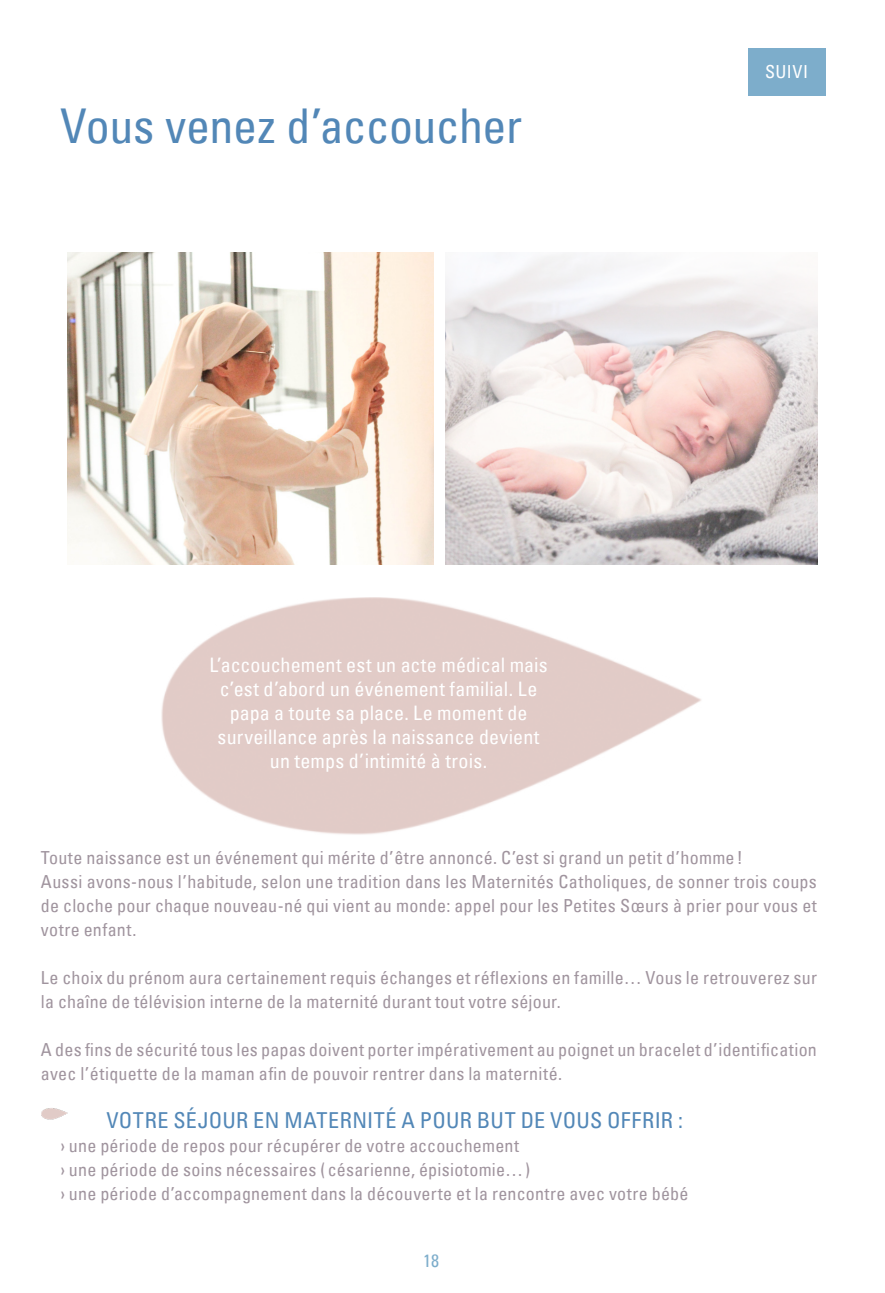
<style>
.page{position:relative;width:885px;height:1293px;background:#fff}
.page>*{position:absolute;margin:0;border:0;box-sizing:border-box;transform-origin:0 0}
.Titre{font:condensed 48px "Univers LT";letter-spacing:-.01em;color:#5287b7}
.Titre_texte{font:condensed 22px "Univers LT";letter-spacing:.015em;color:#5287b7}
.Gras_blanc{font:condensed 20px/24px "Univers LT";letter-spacing:.01em;color:#fff;text-align:center}
.t1{font:condensed 18px/24px "Univers LT";letter-spacing:.015em;color:#a0949e}
.Tetière{font:condensed 18px "Univers LT";letter-spacing:.03em;color:#fff}
.t2{font:condensed 18px "Univers LT";color:#7dadcb}
</style>
<div class="page">
<img style="left:137px;top:530px;width:611px;height:305px">
<img style="left:445px;top:254px;width:372px;height:310px">
<img style="left:68px;top:252px;width:365px;height:312px">
<div style="left:748px;top:48px;width:77px;height:47px;background:#7dadcb"></div>
<img style="left:41px;top:1108px;width:27px;height:12px">
<p class="Titre" style="left:60px;top:95px;width:463px">Vous venez d’accoucher</p>
<p class="Gras_blanc" style="left:209px;top:653px;width:340px">L’accouchement est un acte médical mais c’est d’abord un événement familial. Le papa a toute sa place. Le moment de surveillance après la naissance devient un temps d’intimité à trois.</p>
<p class="Tetière" style="left:765px;top:60px;width:44px">SUIVI</p>
<p class="t1" style="left:41px;top:845px;width:703px">Toute naissance est un événement qui mérite d’être annoncé. C’est si grand un petit d’homme !</p>
<p class="t1" style="left:41px;top:869px;width:777px;text-align:justify">Aussi avons-nous l’habitude, selon une tradition dans les Maternités Catholiques, de sonner trois coups de cloche pour chaque nouveau-né qui vient au monde: appel pour les Petites Sœurs à prier pour vous et votre enfant.</p>
<p class="t1" style="left:41px;top:965px;width:777px">Le choix du prénom aura certainement requis échanges et réflexions en famille… Vous le retrouverez sur la chaîne de télévision interne de la maternité durant tout votre séjour.</p>
<p class="t1" style="left:41px;top:1037px;width:777px">A des fins de sécurité tous les papas doivent porter impérativement au poignet un bracelet d’identification avec l’étiquette de la maman afin de pouvoir rentrer dans la maternité.</p>
<p class="Titre_texte" style="left:106px;top:1106px;width:578px">VOTRE SÉJOUR EN MATERNITÉ A POUR BUT DE VOUS OFFRIR :</p>
<p class="t1" style="left:61px;top:1133px;width:459px">› une période de repos pour récupérer de votre accouchement</p>
<p class="t1" style="left:61px;top:1157px;width:471px">› une période de soins nécessaires ( césarienne, épisiotomie…)</p>
<p class="t1" style="left:61px;top:1181px;width:628px">› une période d’accompagnement dans la découverte et la rencontre avec votre bébé</p>
<p class="t2" style="left:423px;top:1249px;width:17px">18</p>
</div>
